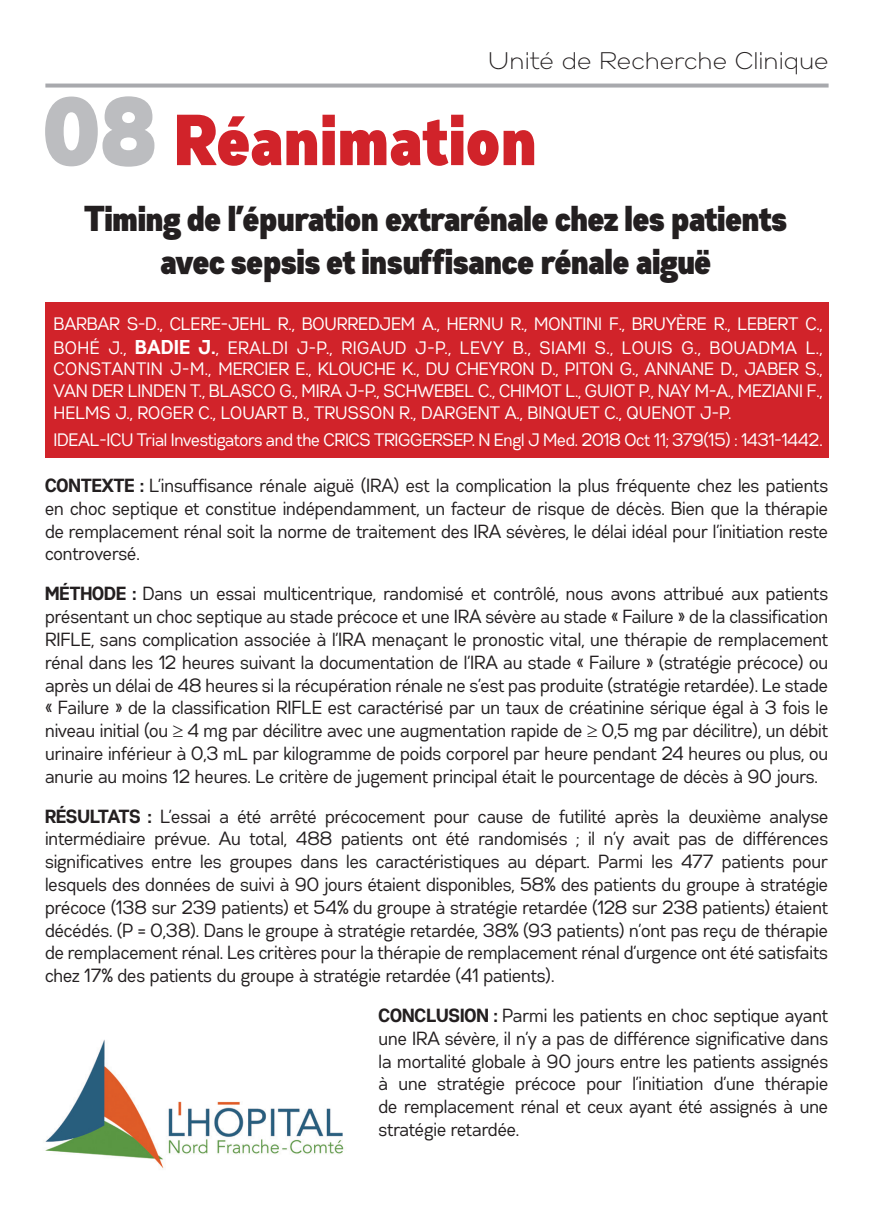
<style>
.page{position:relative;width:874px;height:1225px;background:#fff}
.page>*{position:absolute;margin:0;border:0;box-sizing:border-box;transform-origin:0 0}
.t1{font:72px "Gabriel Sans Cond Black";letter-spacing:-.01em;color:#d1232a}
.t2{font:36px "Gabriel Sans Cond Black";letter-spacing:-.03em;color:#231f20}
.t3{font:24px "Gabriel Sans Light";color:#231f20}
.t4{font:19px/22.8px "Gabriel Sans Cond Normal";letter-spacing:-.01em;color:#231f20;text-align:justify}
.t5{font:18px/21.6px "Gabriel Sans Cond Normal";letter-spacing:-.01em;color:#fff}
.s1{font-size:96px;color:#bcbdc0}
.s2{font-family:"Gabriel Sans Cond Bold";font-size:20px}
.s3{font-family:"Gabriel Sans Cond Bold"}
</style>
<div class="page">
<svg style="left:45px;top:84px;width:783px;height:4px;background:#b1b2b6"></svg>
<div style="left:45px;top:303px;width:783px;height:155px;background:#d1232a"></div>
<img style="left:45px;top:1039px;width:299px;height:130px">
<p class="t3" style="left:487px;top:47px;width:342px">Unité de Recherche Clinique</p>
<p class="t1" style="left:45px;top:99px;width:496px"><span class="s1">08</span> Réanimation</p>
<p class="t2" style="left:85px;top:198px;width:704px">Timing de l’épuration extrarénale chez les patients</p>
<p class="t2" style="left:161px;top:241px;width:553px">avec sepsis et insuffisance rénale aiguë</p>
<p class="t5" style="left:54px;top:311px;width:770px;line-height:24px">BARBAR S-D., CLERE-JEHL R., BOURREDJEM A., HERNU R., MONTINI F., BRUYÈRE R., LEBERT C.,<br>BOHÉ J., <span class="s2">BADIE J.</span>, ERALDI J-P., RIGAUD J-P., LEVY B., SIAMI S., LOUIS G., BOUADMA L.,</p>
<p class="t5" style="left:54px;top:358px;width:770px;text-align:justify">CONSTANTIN J-M., MERCIER E., KLOUCHE K., DU CHEYRON D., PITON G., ANNANE D., JABER S., VAN DER LINDEN T., BLASCO G., MIRA J-P., SCHWEBEL C., CHIMOT L., GUIOT P., NAY M-A., MEZIANI F., HELMS J., ROGER C., LOUART B., TRUSSON R., DARGENT A., BINQUET C., QUENOT J-P.</p>
<p class="t5" style="left:54px;top:429px;width:770px">IDEAL-ICU Trial Investigators and the CRICS TRIGGERSEP. N Engl J Med. 2018 Oct 11; 379(15) : 1431-1442.</p>
<p class="t4" style="left:45px;top:474px;width:784px"><span class="s3">CONTEXTE :</span> L’insuffisance rénale aiguë (IRA) est la complication la plus fréquente chez les patients en choc septique et constitue indépendamment, un facteur de risque de décès. Bien que la thérapie de remplacement rénal soit la norme de traitement des IRA sévères, le délai idéal pour l’initiation reste controversé.</p>
<p class="t4" style="left:45px;top:582px;width:784px"><span class="s3">MÉTHODE :</span> Dans un essai multicentrique, randomisé et contrôlé, nous avons attribué aux patients présentant un choc septique au stade précoce et une IRA sévère au stade « Failure » de la classification RIFLE, sans complication associée à l’IRA menaçant le pronostic vital, une thérapie de remplacement rénal dans les 12 heures suivant la documentation de l’IRA au stade « Failure » (stratégie précoce) ou après un délai de 48 heures si la récupération rénale ne s’est pas produite (stratégie retardée). Le stade « Failure » de la classification RIFLE est caractérisé par un taux de créatinine sérique égal à 3 fois le niveau initial (ou ≥ 4 mg par décilitre avec une augmentation rapide de ≥ 0,5 mg par décilitre), un débit urinaire inférieur à 0,3 mL par kilogramme de poids corporel par heure pendant 24 heures ou plus, ou anurie au moins 12 heures. Le critère de jugement principal était le pourcentage de décès à 90 jours.</p>
<p class="t4" style="left:45px;top:804px;width:784px"><span class="s3">RÉSULTATS :</span> L’essai a été arrêté précocement pour cause de futilité après la deuxième analyse intermédiaire prévue. Au total, 488 patients ont été randomisés ; il n’y avait pas de différences significatives entre les groupes dans les caractéristiques au départ. Parmi les 477 patients pour lesquels des données de suivi à 90 jours étaient disponibles, 58% des patients du groupe à stratégie précoce (138 sur 239 patients) et 54% du groupe à stratégie retardée (128 sur 238 patients) étaient décédés. (P = 0,38). Dans le groupe à stratégie retardée, 38% (93 patients) n’ont pas reçu de thérapie de remplacement rénal. Les critères pour la thérapie de remplacement rénal d’urgence ont été satisfaits chez 17% des patients du groupe à stratégie retardée (41 patients).</p>
<p class="t4" style="left:378px;top:1004px;width:451px"><span class="s3">CONCLUSION :</span> Parmi les patients en choc septique ayant une IRA sévère, il n’y a pas de différence significative dans la mortalité globale à 90 jours entre les patients assignés à une stratégie précoce pour l’initiation d’une thérapie de remplacement rénal et ceux ayant été assignés à une stratégie retardée.</p>
</div>
